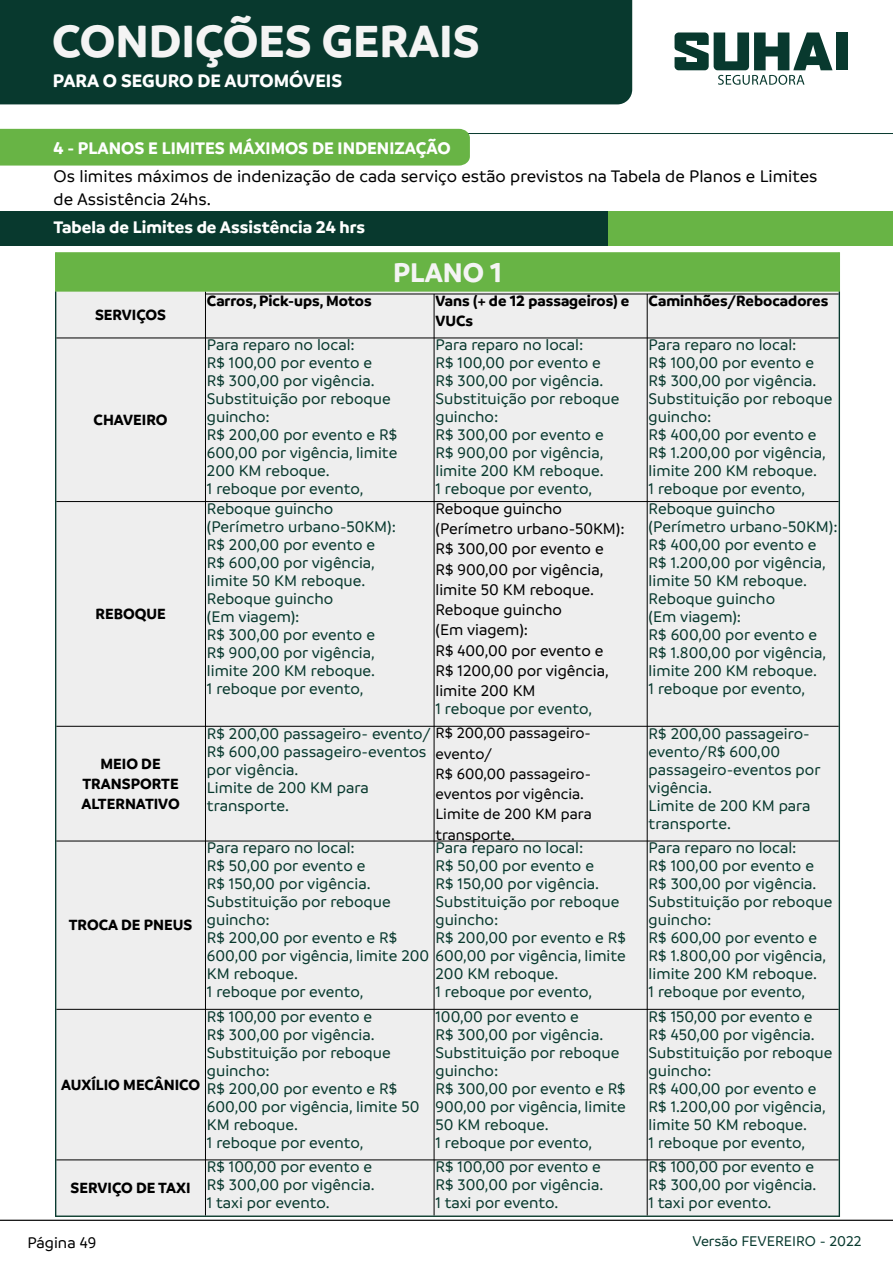
<style>
.page{position:relative;width:893px;height:1263px;background:#fff}
.page>*{position:absolute;margin:0;border:0;box-sizing:border-box;transform-origin:0 0}
.t1{font:700 48.45px "Branding";color:#f4f4f4}
.t2{font:700 28.95px "Branding";color:#f4f4f4}
.t3{font:700 19.35px "Branding";color:#fff}
.t4{font:500 18px/22.5px "Branding";color:#000}
.t5{font:700 18px "Branding";color:#fff}
.t6{font:500 16.5px/18px "Branding";color:#08392e}
.t7{font:500 16.5px/20.2px "Branding";color:#000}
.t8{font:700 15.9px/20.2px "Branding";color:#000}
.t9{font:500 15.9px/20.2px "Branding";color:#000}
.t10{font:500 15.15px "Branding";color:#08392e}
.s1{font-size:15.9px;color:#000}
</style>
<div class="page">
<hr style="left:0;top:1220px;width:893px;height:1px;background:#000">
<hr style="left:0;top:133px;width:893px;height:1px;background:#08392e">
<div style="left:0;top:0;width:632px;height:104px;background:#08392e"></div>
<div style="left:836px;top:33px;width:12px;height:37px;background:#08392e"></div>
<svg style="left:674px;top:32px;width:158px;height:53px"></svg>
<div style="left:56px;top:253px;width:783px;height:38px;background:#68b445"></div>
<div style="left:56px;top:292px;width:783px;height:923px;background:#eee"></div>
<hr style="left:55px;top:252px;width:1px;height:39px;background:#68b445">
<hr style="left:839px;top:252px;width:1px;height:39px;background:#68b445">
<hr style="left:55px;top:291px;width:1px;height:926px;background:#08392e">
<hr style="left:839px;top:291px;width:1px;height:926px;background:#08392e">
<hr style="left:205px;top:291px;width:1px;height:924px;background:#000">
<hr style="left:434px;top:294px;width:1px;height:921px;background:#000">
<hr style="left:647px;top:294px;width:1px;height:921px;background:#000">
<hr style="left:56px;top:291px;width:783px;height:1px;background:#68b445">
<hr style="left:56px;top:252px;width:783px;height:2px;background:#68b445">
<hr style="left:56px;top:1215px;width:783px;height:2px;background:#08392e">
<hr style="left:205px;top:294px;width:634px;height:1px;background:#000">
<hr style="left:56px;top:338px;width:783px;height:1px;background:#000">
<hr style="left:56px;top:501px;width:783px;height:1px;background:#000">
<hr style="left:56px;top:726px;width:783px;height:1px;background:#000">
<hr style="left:56px;top:841px;width:783px;height:1px;background:#000">
<hr style="left:56px;top:1009px;width:783px;height:1px;background:#000">
<hr style="left:56px;top:1159px;width:783px;height:1px;background:#000">
<div style="left:0;top:129px;width:470px;height:37px;background:#68b445"></div>
<div style="left:0;top:211px;width:609px;height:35px;background:#08392e"></div>
<div style="left:609px;top:211px;width:284px;height:35px;background:#68b445"></div>
<h1 class="t1" style="left:52px;top:19px;width:429px">CONDIÇÕES GERAIS</h1>
<p class="t3" style="left:53px;top:72px;width:291px">PARA O SEGURO DE AUTOMÓVEIS</p>
<p class="t5" style="left:54px;top:140px;width:399px">4 - PLANOS E LIMITES MÁXIMOS DE INDENIZAÇÃO</p>
<p class="t4" style="left:54px;top:166px;width:765px">Os limites máximos de indenização de cada serviço estão previstos na Tabela de Planos e Limites de Assistência 24hs.</p>
<p class="t5" style="left:54px;top:219px;width:313px">Tabela de Limites de Assistência 24 hrs</p>
<p class="t8" style="left:95px;top:305px;width:73px">SERVIÇOS</p>
<p class="t8" style="left:94px;top:411px;width:75px">CHAVEIRO</p>
<p class="t8" style="left:95px;top:605px;width:72px">REBOQUE</p>
<p class="t8" style="left:81px;top:754px;width:100px;text-align:center">MEIO DE<br>TRANSPORTE<br>ALTERNATIVO</p>
<p class="t8" style="left:69px;top:916px;width:125px">TROCA DE PNEUS</p>
<h2 class="t2" style="left:393px;top:259px;width:110px">PLANO 1</h2>
<p class="t8" style="left:207px;top:292px;width:166px">Carros, Pick-ups, Motos</p>
<p class="t8" style="left:435px;top:292px;width:195px">Vans (+ de 12 passageiros) e<br>VUCs</p>
<p class="t8" style="left:649px;top:292px;width:181px">Caminhões/Rebocadores</p>
<p class="t6" style="left:207px;top:337px;width:192px">Para reparo no local:<br>R$ 100,00 por evento e<br>R$ 300,00 por vigência.<br>Substituição por reboque guincho:<br>R$ 200,00 por evento e R$<br>600,00 por vigência, limite<br>200 KM reboque.<br>1 reboque por evento,</p>
<p class="t6" style="left:435px;top:337px;width:185px">Para reparo no local:<br>R$ 100,00 por evento e<br>R$ 300,00 por vigência.<br>Substituição por reboque guincho:<br>R$ 300,00 por evento e<br>R$ 900,00 por vigência, limite 200 KM reboque.<br>1 reboque por evento,</p>
<p class="t6" style="left:649px;top:337px;width:185px">Para reparo no local:<br>R$ 100,00 por evento e<br>R$ 300,00 por vigência.<br>Substituição por reboque guincho:<br>R$ 400,00 por evento e<br>R$ 1.200,00 por vigência, limite 200 KM reboque.<br>1 reboque por evento,</p>
<p class="t6" style="left:207px;top:500px;width:191px">Reboque guincho (Perímetro urbano-50KM):<br>R$ 200,00 por evento e<br>R$ 600,00 por vigência, limite 50 KM reboque.<br>Reboque guincho<br>(Em viagem):<br>R$ 300,00 por evento e<br>R$ 900,00 por vigência, limite 200 KM reboque.<br>1 reboque por evento,</p>
<p class="t7" style="left:435px;top:499px;width:191px">Reboque guincho (Perímetro urbano-50KM):<br>R$ 300,00 por evento e<br>R$ 900,00 por vigência, limite 50 KM reboque.<br>Reboque guincho<br>(Em viagem):<br>R$ 400,00 por evento e<br>R$ 1200,00 por vigência, limite 200 KM</p>
<p class="t6" style="left:435px;top:701px;width:158px">1 reboque por evento,</p>
<p class="t6" style="left:207px;top:725px;width:386px">R$ 200,00 passageiro- evento/ <span class="s1">R$ 200,00 passageiro-<br></span>R$ 600,00 passageiro-eventos<br>por vigência.<br>Limite de 200 KM para<br>transporte.</p>
<p class="t9" style="left:435px;top:744px;width:158px">evento/<br>R$ 600,00 passageiro&shy;eventos por vigência.<br>Limite de 200 KM para transporte.</p>
<p class="t6" style="left:207px;top:840px;width:420px">Para reparo no local:<br>R$ 50,00 por evento e<br>R$ 150,00 por vigência.<br>Substituição por reboque<br>guincho:<br>R$ 200,00 por evento e R$<br>600,00 por vigência, limite 200 600,00 por vigência, limite<br>KM reboque.<br>1 reboque por evento,</p>
<p class="t6" style="left:435px;top:840px;width:192px">Para reparo no local:<br>R$ 50,00 por evento e<br>R$ 150,00 por vigência.<br>Substituição por reboque guincho:<br>R$ 200,00 por evento e R$</p>
<p class="t6" style="left:435px;top:966px;width:158px">200 KM reboque.<br>1 reboque por evento,</p>
<p class="t6" style="left:649px;top:500px;width:191px">Reboque guincho (Perímetro urbano-50KM):<br>R$ 400,00 por evento e<br>R$ 1.200,00 por vigência, limite 50 KM reboque.<br>Reboque guincho<br>(Em viagem):<br>R$ 600,00 por evento e<br>R$ 1.800,00 por vigência, limite 200 KM reboque.<br>1 reboque por evento,</p>
<p class="t6" style="left:649px;top:725px;width:173px">R$ 200,00 passageiro&shy;evento/R$ 600,00 passageiro-eventos por vigência.<br>Limite de 200 KM para transporte.</p>
<p class="t6" style="left:649px;top:840px;width:185px">Para reparo no local:<br>R$ 100,00 por evento e<br>R$ 300,00 por vigência.<br>Substituição por reboque guincho:<br>R$ 600,00 por evento e<br>R$ 1.800,00 por vigência, limite 200 KM reboque.<br>1 reboque por evento,</p>
<p class="t6" style="left:207px;top:1008px;width:214px">R$ 100,00 por evento e<br>R$ 300,00 por vigência.<br>Substituição por reboque guincho:<br>R$ 200,00 por evento e R$<br>600,00 por vigência, limite 50<br>KM reboque.<br>1 reboque por evento,</p>
<p class="t6" style="left:435px;top:1008px;width:192px">100,00 por evento e<br>R$ 300,00 por vigência.<br>Substituição por reboque guincho:<br>R$ 300,00 por evento e R$<br>900,00 por vigência, limite<br>50 KM reboque.<br>1 reboque por evento,</p>
<p class="t6" style="left:649px;top:1008px;width:185px">R$ 150,00 por evento e<br>R$ 450,00 por vigência.<br>Substituição por reboque guincho:<br>R$ 400,00 por evento e<br>R$ 1.200,00 por vigência, limite 50 KM reboque.<br>1 reboque por evento,</p>
<p class="t8" style="left:61px;top:1075px;width:141px">AUXÍLIO MECÂNICO</p>
<p class="t8" style="left:71px;top:1179px;width:121px">SERVIÇO DE TAXI</p>
<p class="t7" style="left:27px;top:1233px;width:70px">Página 49</p>
<p class="t6" style="left:207px;top:1159px;width:169px">R$ 100,00 por evento e<br>R$ 300,00 por vigência.<br>1 taxi por evento.</p>
<p class="t6" style="left:435px;top:1159px;width:169px">R$ 100,00 por evento e<br>R$ 300,00 por vigência.<br>1 taxi por evento.</p>
<p class="t6" style="left:649px;top:1159px;width:169px">R$ 100,00 por evento e<br>R$ 300,00 por vigência.<br>1 taxi por evento.</p>
<p class="t10" style="left:692px;top:1234px;width:171px">Versão FEVEREIRO - 2022</p>
</div>
